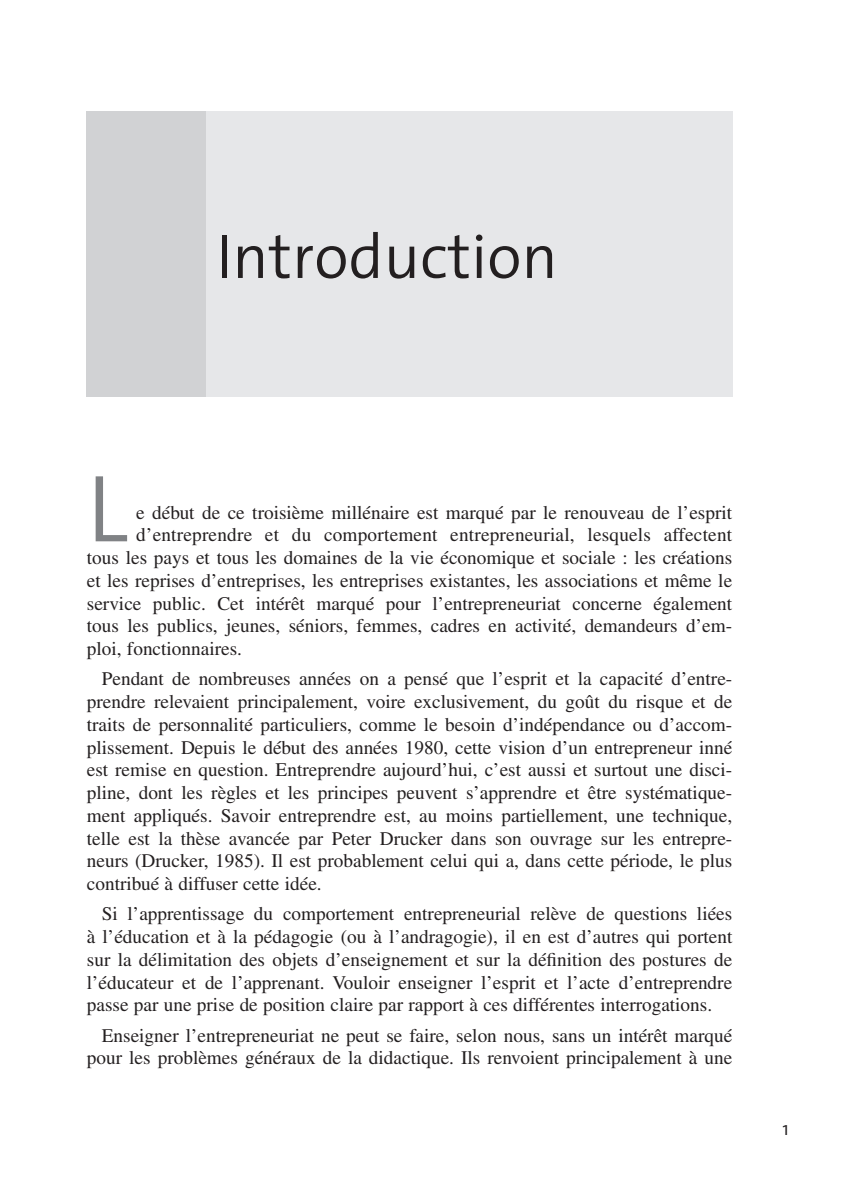
<style>
.page{position:relative;width:844px;height:1191px;background:#fff}
.page>*{position:absolute;margin:0;border:0;box-sizing:border-box;transform-origin:0 0}
.t1{font:300 96.25px "The Sans";color:#808285}
.t2{font:300 63px "The Sans";color:#231f20}
.t3{font:19.25px/22.8px "Times LT Std";color:#231f20;text-align:justify}
.t4{font:300 19.25px "The Sans";color:#231f20}
</style>
<div class="page">
<div style="left:206px;top:112px;width:526px;height:285px;background:#e6e7e9"></div>
<div style="left:87px;top:112px;width:119px;height:285px;background:#d1d2d4"></div>
<p class="t2" style="left:216px;top:204px;width:343px">Introduction</p>
<p class="t1" style="left:87px;top:429px;width:42px">L</p>
<p class="t3" style="left:136px;top:500px;width:597px">e début de ce troisième millénaire est marqué par le renouveau de l’esprit</p>
<p class="t3" style="left:136px;top:523px;width:597px">d’entreprendre et du comportement entrepreneurial, lesquels affectent</p>
<p class="t3" style="left:87px;top:546px;width:646px">tous les pays et tous les domaines de la vie économique et sociale : les créations</p>
<p class="t3" style="left:87px;top:569px;width:646px">et les reprises d’entreprises, les entreprises existantes, les associations et même le</p>
<p class="t3" style="left:87px;top:591px;width:646px">service public. Cet intérêt marqué pour l’entrepreneuriat concerne également</p>
<p class="t3" style="left:87px;top:614px;width:646px">tous les publics, jeunes, séniors, femmes, cadres en activité, demandeurs d’em-</p>
<p class="t3" style="left:87px;top:637px;width:157px">ploi, fonctionnaires.</p>
<p class="t3" style="left:87px;top:667px;width:646px;text-indent:15px">Pendant de nombreuses années on a pensé que l’esprit et la capacité d’entre&shy;prendre relevaient principalement, voire exclusivement, du goût du risque et de traits de personnalité particuliers, comme le besoin d’indépendance ou d’accom&shy;plissement. Depuis le début des années 1980, cette vision d’un entrepreneur inné est remise en question. Entreprendre aujourd’hui, c’est aussi et surtout une disci&shy;pline, dont les règles et les principes peuvent s’apprendre et être systématique&shy;ment appliqués. Savoir entreprendre est, au moins partiellement, une technique, telle est la thèse avancée par Peter Drucker dans son ouvrage sur les entrepre&shy;neurs (Drucker, 1985). Il est probablement celui qui a, dans cette période, le plus contribué à diffuser cette idée.</p>
<p class="t3" style="left:87px;top:902px;width:646px;text-indent:15px">Si l’apprentissage du comportement entrepreneurial relève de questions liées à l’éducation et à la pédagogie (ou à l’andragogie), il en est d’autres qui portent sur la délimitation des objets d’enseignement et sur la définition des postures de l’éducateur et de l’apprenant. Vouloir enseigner l’esprit et l’acte d’entreprendre passe par une prise de position claire par rapport à ces différentes interrogations.</p>
<p class="t3" style="left:87px;top:1023px;width:646px;text-align:right">Enseigner l’entrepreneuriat ne peut se faire, selon nous, sans un intérêt marqué pour les problèmes généraux de la didactique. Ils renvoient principalement à une</p>
<p class="t4" style="left:782px;top:1112px;width:8px">1</p>
</div>
